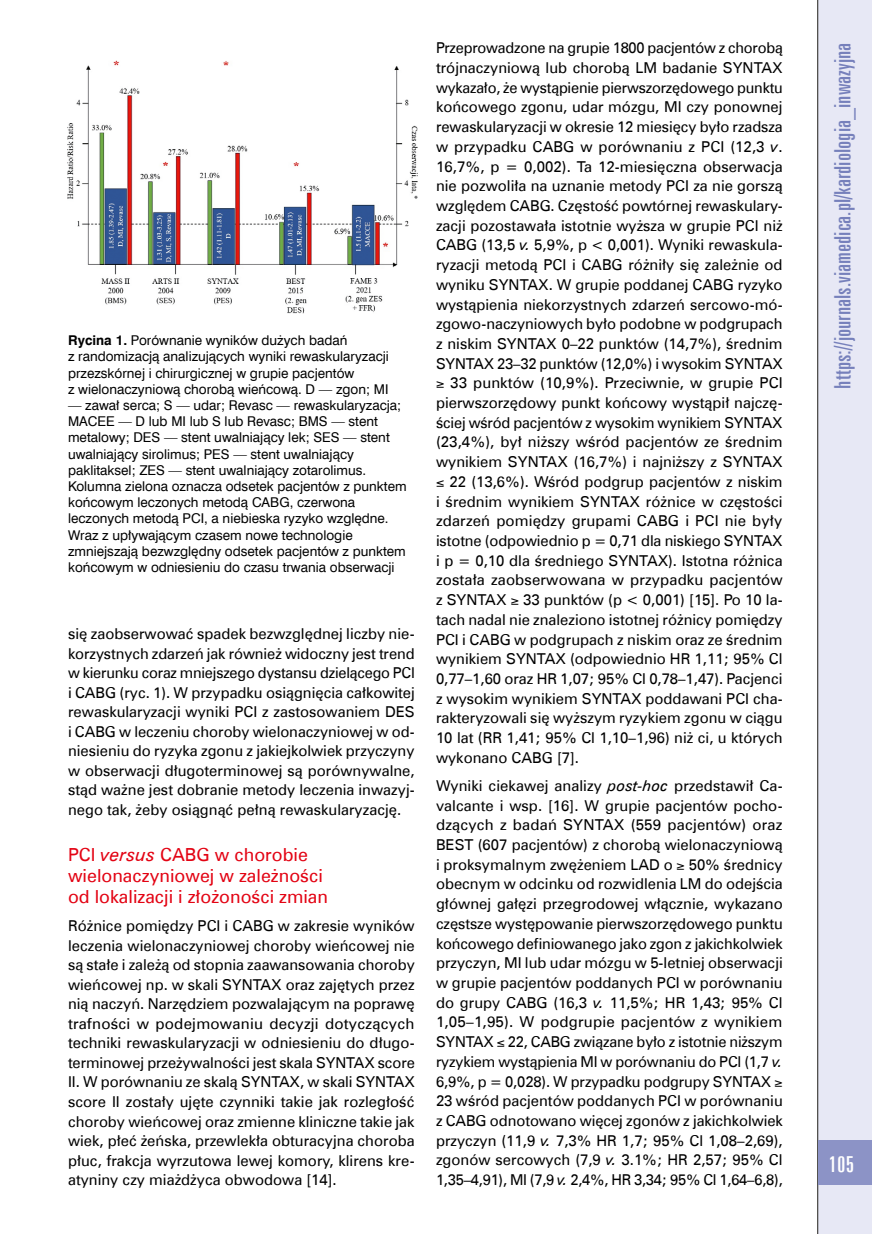
<style>
.page{position:relative;width:872px;height:1234px;background:#fff}
.page>*{position:absolute;margin:0;border:0;box-sizing:border-box;transform-origin:0 0}
.t1{font:22.5px "Zurich X Cn EU";color:#7680bb;scale:1.07 1}
.t2{font:22.5px "Zurich X Cn EU";color:#fff;scale:1.07 1}
.t3{font:18px/21px "Zurich EU";color:#e30313}
.t4{font:15px/19.6px "Zurich EU";color:#000;text-align:justify}
.t5{font:13.5px/16.2px "Swis 721 EU";color:#000}
.s1{font-weight:700}
.s2{font-style:italic}
</style>
<div class="page">
<div style="left:817px;top:0;width:55px;height:1233px;background:#e7e8f5"></div>
<hr style="left:817px;top:0;width:1px;height:1233px;background:#1d1c18">
<div style="left:817px;top:1140px;width:55px;height:44px;background:#8c93c6"></div>
<img style="left:67px;top:60px;width:351px;height:254px">
<p class="t5" style="left:68px;top:332px;width:322px"><span class="s1">Rycina 1.</span> Porównanie wyników dużych badań<br>z randomizacją analizujących wyniki rewaskularyzacji przezskórnej i chirurgicznej w grupie pacjentów<br>z wielonaczyniową chorobą wieńcową. D — zgon; MI</p>
<p class="t5" style="left:68px;top:397px;width:340px">— zawał serca; S — udar; Revasc — rewaskularyzacja; MACEE — D lub MI lub S lub Revasc; BMS — stent metalowy; DES — stent uwalniający lek; SES — stent uwalniający sirolimus; PES — stent uwalniający paklitaksel; ZES — stent uwalniający zotarolimus.<br>Kolumna zielona oznacza odsetek pacjentów z punktem końcowym leczonych metodą CABG, czerwona leczonych metodą PCI, a niebieska ryzyko względne.<br>Wraz z upływającym czasem nowe technologie zmniejszają bezwzględny odsetek pacjentów z punktem końcowym w odniesieniu do czasu trwania obserwacji</p>
<p class="t4" style="left:68px;top:623px;width:348px">się zaobserwować spadek bezwzględnej liczby nie&shy;korzystnych zdarzeń jak również widoczny jest trend w kierunku coraz mniejszego dystansu dzielącego PCI i CABG (ryc. 1). W przypadku osiągnięcia całkowitej rewaskularyzacji wyniki PCI z zastosowaniem DES i CABG w leczeniu choroby wielonaczyniowej w od&shy;niesieniu do ryzyka zgonu z jakiejkolwiek przyczyny w obserwacji długoterminowej są porównywalne, stąd ważne jest dobranie metody leczenia inwazyj&shy;nego tak, żeby osiągnąć pełną rewaskularyzację.</p>
<p class="t3" style="left:68px;top:844px;width:261px">PCI <span class="s2">versus</span> CABG w chorobie wielonaczyniowej w zależności od lokalizacji i złożoności zmian</p>
<p class="t4" style="left:68px;top:915px;width:348px">Różnice pomiędzy PCI i CABG w zakresie wyników leczenia wielonaczyniowej choroby wieńcowej nie są stałe i zależą od stopnia zaawansowania choroby wieńcowej np. w skali SYNTAX oraz zajętych przez nią naczyń. Narzędziem pozwalającym na poprawę trafności w podejmowaniu decyzji dotyczących techniki rewaskularyzacji w odniesieniu do długo&shy;terminowej przeżywalności jest skala SYNTAX score II. W porównaniu ze skalą SYNTAX, w skali SYNTAX score II zostały ujęte czynniki takie jak rozległość choroby wieńcowej oraz zmienne kliniczne takie jak wiek, płeć żeńska, przewlekła obturacyjna choroba płuc, frakcja wyrzutowa lewej komory, klirens kre&shy;atyniny czy miażdżyca obwodowa [14].</p>
<p class="t4" style="left:436px;top:38px;width:348px">Przeprowadzone na grupie 1800 pacjentów z chorobą trójnaczyniową lub chorobą LM badanie SYNTAX wykazało, że wystąpienie pierwszorzędowego punktu końcowego zgonu, udar mózgu, MI czy ponownej rewaskularyzacji w okresie 12 miesięcy było rzadsza w przypadku CABG w porównaniu z PCI (12,3 <span class="s2">v</span>.<br>16,7%, p = 0,002). Ta 12-miesięczna obserwacja nie pozwoliła na uznanie metody PCI za nie gorszą względem CABG. Częstość powtórnej rewaskulary&shy;zacji pozostawała istotnie wyższa w grupie PCI niż CABG (13,5 <span class="s2">v.</span> 5,9%, p &lt; 0,001). Wyniki rewaskula&shy;ryzacji metodą PCI i CABG różniły się zależnie od wyniku SYNTAX. W grupie poddanej CABG ryzyko wystąpienia niekorzystnych zdarzeń sercowo-mó&shy;zgowo-naczyniowych było podobne w podgrupach z niskim SYNTAX 0–22 punktów (14,7%), średnim SYNTAX 23–32 punktów (12,0%) i wysokim SYNTAX ≥ 33 punktów (10,9%). Przeciwnie, w grupie PCI pierwszorzędowy punkt końcowy wystąpił najczę&shy;ściej wśród pacjentów z wysokim wynikiem SYNTAX (23,4%), był niższy wśród pacjentów ze średnim wynikiem SYNTAX (16,7%) i najniższy z SYNTAX ≤ 22 (13,6%). Wśród podgrup pacjentów z niskim i średnim wynikiem SYNTAX różnice w częstości zdarzeń pomiędzy grupami CABG i PCI nie były istotne (odpowiednio p = 0,71 dla niskiego SYNTAX i p = 0,10 dla średniego SYNTAX). Istotna różnica została zaobserwowana w przypadku pacjentów z SYNTAX ≥ 33 punktów (p &lt; 0,001) [15]. Po 10 la&shy;tach nadal nie znaleziono istotnej różnicy pomiędzy PCI i CABG w podgrupach z niskim oraz ze średnim wynikiem SYNTAX (odpowiednio HR 1,11; 95% Cl 0,77–1,60 oraz HR 1,07; 95% Cl 0,78–1,47). Pacjenci z wysokim wynikiem SYNTAX poddawani PCI cha&shy;rakteryzowali się wyższym ryzykiem zgonu w ciągu 10 lat (RR 1,41; 95% Cl 1,10–1,96) niż ci, u których wykonano CABG [7].</p>
<p class="t4" style="left:436px;top:775px;width:348px">Wyniki ciekawej analizy <span class="s2">post-hoc</span> przedstawił Ca&shy;valcante i wsp. [16]. W grupie pacjentów pocho&shy;dzących z badań SYNTAX (559 pacjentów) oraz BEST (607 pacjentów) z chorobą wielonaczyniową i proksymalnym zwężeniem LAD o ≥ 50% średnicy obecnym w odcinku od rozwidlenia LM do odejścia głównej gałęzi przegrodowej włącznie, wykazano częstsze występowanie pierwszorzędowego punktu końcowego definiowanego jako zgon z jakichkolwiek przyczyn, MI lub udar mózgu w 5-letniej obserwacji w grupie pacjentów poddanych PCI w porównaniu do grupy CABG (16,3 <span class="s2">v.</span> 11,5%; HR 1,43; 95% Cl 1,05–1,95). W podgrupie pacjentów z wynikiem SYNTAX ≤ 22, CABG związane było z istotnie niższym ryzykiem wystąpienia MI w porównaniu do PCI (1,7 <span class="s2">v.<br></span>6,9%, p = 0,028). W przypadku podgrupy SYNTAX ≥ 23 wśród pacjentów poddanych PCI w porównaniu z CABG odnotowano więcej zgonów z jakichkolwiek przyczyn (11,9 <span class="s2">v.</span> 7,3% HR 1,7; 95% Cl 1,08–2,69), zgonów sercowych (7,9 <span class="s2">v.</span> 3.1%; HR 2,57; 95% Cl 1,35–4,91), MI (7,9 <span class="s2">v.</span> 2,4%, HR 3,34; 95% Cl 1,64–6,8),</p>
<h1 class="t1" style="left:829px;top:388px;width:325px;rotate:-90deg">https://journals.viamedica.pl/kardiologia_inwazyjna</h1>
<h1 class="t2" style="left:828px;top:1150px;width:25px">105</h1>
</div>
